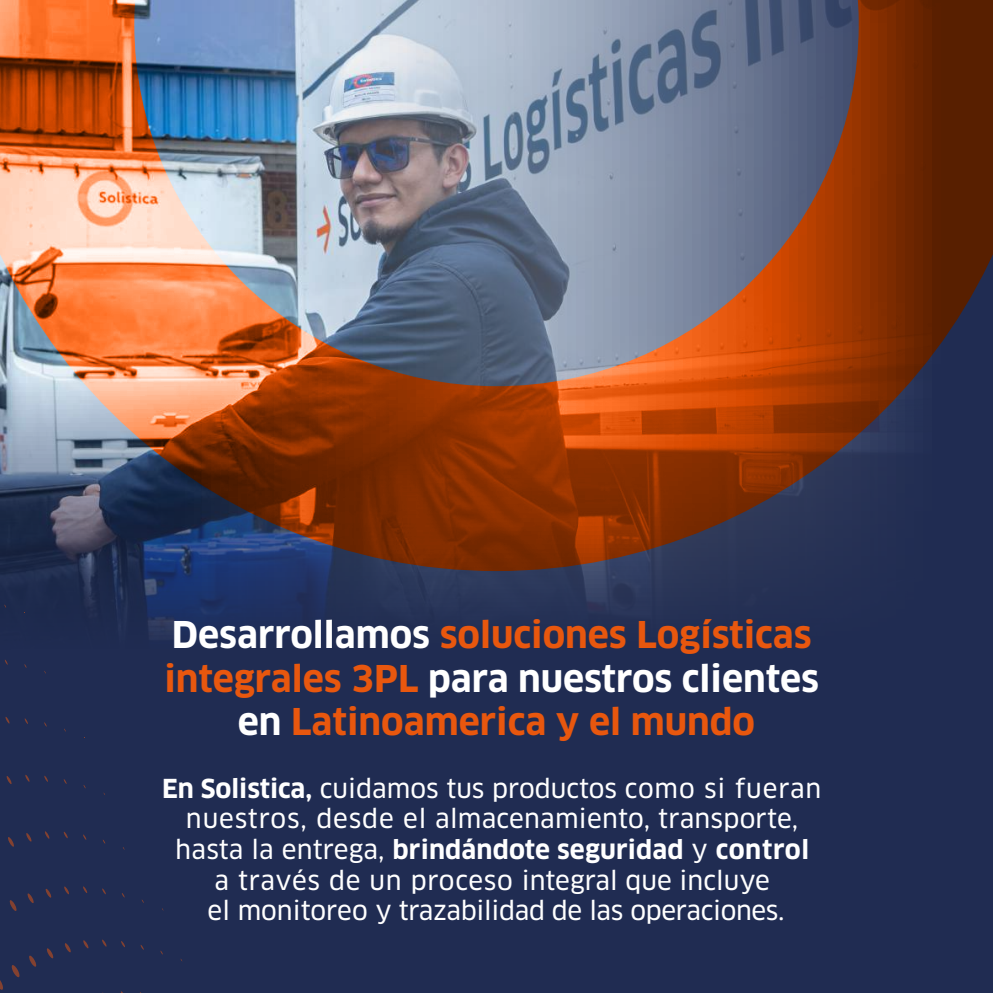
<style>
.page{position:relative;width:993px;height:993px;background:#fff}
.page>*{position:absolute;margin:0;border:0;box-sizing:border-box;transform-origin:0 0}
.t1{font:700 36.05px/43.2px "Clan OT";color:#e8570e;text-align:center}
.t2{font:25.55px/30.6px "Clan OT News";color:#fff;text-align:center}
.t3{font:700 25.55px "Clan OT";letter-spacing:.005em;color:#fff}
.s1{color:#fff}
.s2{font-family:"Clan OT";font-weight:700}
.s3{font-family:"Clan OT News";font-weight:400}
</style>
<div class="page">
<div style="left:0;top:0;width:992px;height:992px;background:#202c52"></div>
<svg style="left:121px;top:941px;width:4px;height:5px"></svg>
<svg style="left:102px;top:939px;width:5px;height:7px"></svg>
<svg style="left:83px;top:940px;width:6px;height:8px"></svg>
<svg style="left:65px;top:943px;width:6px;height:9px"></svg>
<svg style="left:46px;top:948px;width:8px;height:10px"></svg>
<svg style="left:29px;top:955px;width:8px;height:11px"></svg>
<svg style="left:11px;top:965px;width:9px;height:12px"></svg>
<svg style="left:0;top:980px;width:3px;height:10px"></svg>
<svg style="left:102px;top:888px;width:4px;height:6px"></svg>
<svg style="left:83px;top:886px;width:4px;height:6px"></svg>
<svg style="left:64px;top:886px;width:5px;height:8px"></svg>
<svg style="left:45px;top:889px;width:7px;height:8px"></svg>
<svg style="left:27px;top:893px;width:7px;height:10px"></svg>
<svg style="left:9px;top:900px;width:8px;height:11px"></svg>
<svg style="left:63px;top:832px;width:5px;height:6px"></svg>
<svg style="left:45px;top:831px;width:5px;height:7px"></svg>
<svg style="left:26px;top:833px;width:6px;height:8px"></svg>
<svg style="left:8px;top:837px;width:6px;height:9px"></svg>
<svg style="left:44px;top:775px;width:4px;height:6px"></svg>
<svg style="left:25px;top:775px;width:5px;height:6px"></svg>
<svg style="left:6px;top:776px;width:6px;height:8px"></svg>
<svg style="left:24px;top:718px;width:4px;height:5px"></svg>
<svg style="left:5px;top:717px;width:5px;height:6px"></svg>
<img style="left:0;top:0;width:992px;height:571px">
<h1 class="t1" style="left:164px;top:613px;width:655px"><span class="s1">Desarrollamos</span> soluciones Logísticas integrales 3PL <span class="s1">para nuestros clientes en</span> Latinoamerica y el mundo</h1>
<p class="t2" style="left:162px;top:772px;width:660px"><span class="s2">En Solistica,</span> cuidamos tus productos como si fueran nuestros, desde el almacenamiento, transporte,</p>
<p class="t3" style="left:175px;top:834px;width:635px"><span class="s3">hasta la entrega,</span> brindándote seguridad <span class="s3">y</span> control</p>
<p class="t2" style="left:207px;top:864px;width:578px;text-align:left">a través de un proceso integral que incluye el monitoreo y trazabilidad de las operaciones.</p>
</div>
